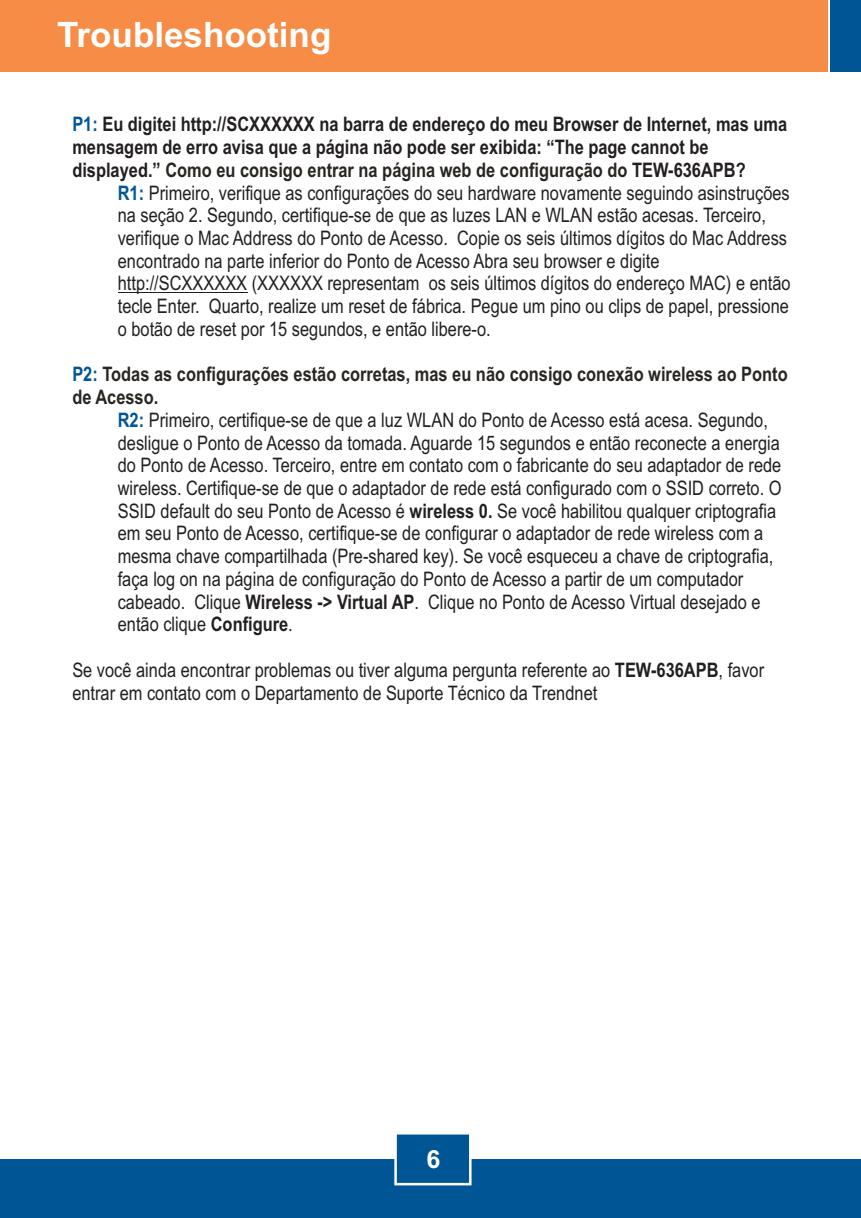
<style>
.page{position:relative;width:861px;height:1218px;background:#fff}
.page>*{position:absolute;margin:0;border:0;box-sizing:border-box;transform-origin:0 0}
.t1{font:700 35px "Arial";color:#fff}
.t2{font:700 25px "Arial";color:#fff}
.t3{font:20px/22.8px "Arial Narrow";color:#231f20}
.t4{font:700 20px/22.8px "Arial Narrow";color:#231f20}
.t5{font:700 20px "Arial Narrow";color:#292622}
.s1{color:#005595}
.s2{color:#292622}
.s3{font-weight:700;color:#005595}
.s4{color:#231f20}
.s5{font-weight:700}
</style>
<div class="page">
<div style="left:0;top:1159px;width:861px;height:58px;background:#005595"></div>
<div style="left:0;top:0;width:827px;height:72px;background:#f68c45"></div>
<div style="left:830px;top:0;width:31px;height:72px;background:#005595"></div>
<svg style="left:394px;top:1134px;width:78px;height:52px"></svg>
<hr style="left:118px;top:292px;width:129px;height:1px;background:#231f20">
<h1 class="t1" style="left:57px;top:21px;width:276px">Troubleshooting</h1>
<p class="t4" style="left:72px;top:114px;width:716px"><span class="s1">P1:</span> Eu digitei http://SCXXXXXX na barra de endereço do meu Browser de Internet, mas uma</p>
<p class="t4" style="left:72px;top:137px;width:675px">mensagem de erro avisa que a página não pode ser exibida: “The page cannot be displayed.” <span class="s2">Como eu consigo entrar na página web de configuração do</span> TEW-636APB?</p>
<p class="t3" style="left:118px;top:206px;width:674px">na seção 2. Segundo, certifique-se de que as luzes LAN e WLAN estão acesas. Terceiro, verifique o Mac Address do Ponto de Acesso. Copie os seis últimos dígitos do Mac Address encontrado na parte inferior do Ponto de Acesso Abra seu browser e digite http://SCXXXXXX (XXXXXX representam os seis últimos dígitos do endereço MAC) e então tecle Enter. Quarto, realize um reset de fábrica. Pegue um pino ou clips de papel, pressione o botão de reset por 15 segundos, e então libere-o.</p>
<p class="t3" style="left:118px;top:183px;width:673px"><span class="s3">R1:</span> Primeiro, verifique as configurações do seu hardware novamente seguindo asinstruções</p>
<p class="t5" style="left:72px;top:366px;width:717px"><span class="s1">P2:</span> Todas as configurações estão corretas, mas eu não consigo conexão wireless ao Ponto</p>
<p class="t3" style="left:118px;top:410px;width:652px"><span class="s3">R2:</span> Primeiro, certifique-se de que a luz WLAN do Ponto de Acesso está acesa. Segundo,</p>
<p class="t5" style="left:72px;top:389px;width:88px">de Acesso<span class="s4">.</span></p>
<p class="t3" style="left:118px;top:433px;width:665px">desligue o Ponto de Acesso da tomada. Aguarde 15 segundos e então reconecte a energia do Ponto de Acesso. Terceiro, entre em contato com o fabricante do seu adaptador de rede wireless. Certifique-se de que o adaptador de rede está configurado com o SSID correto. O SSID default do seu Ponto de Acesso é <span class="s5">wireless 0.</span> Se você habilitou qualquer criptografia em seu Ponto de Acesso, certifique-se de configurar o adaptador de rede wireless com a mesma chave compartilhada (Pre-shared key). Se você esqueceu a chave de criptografia, faça log on na página de configuração do Ponto de Acesso a partir de um computador cabeado. Clique <span class="s5">Wireless -&gt; Virtual AP</span>. Clique no Ponto de Acesso Virtual desejado e então clique <span class="s5">Configure</span>.</p>
<p class="t3" style="left:72px;top:660px;width:693px">Se você ainda encontrar problemas ou tiver alguma pergunta referente ao <span class="s5">TEW-636APB</span>, favor entrar em contato com o Departamento de Suporte Técnico da Trendnet</p>
<p class="t2" style="left:426px;top:1149px;width:15px">6</p>
</div>
